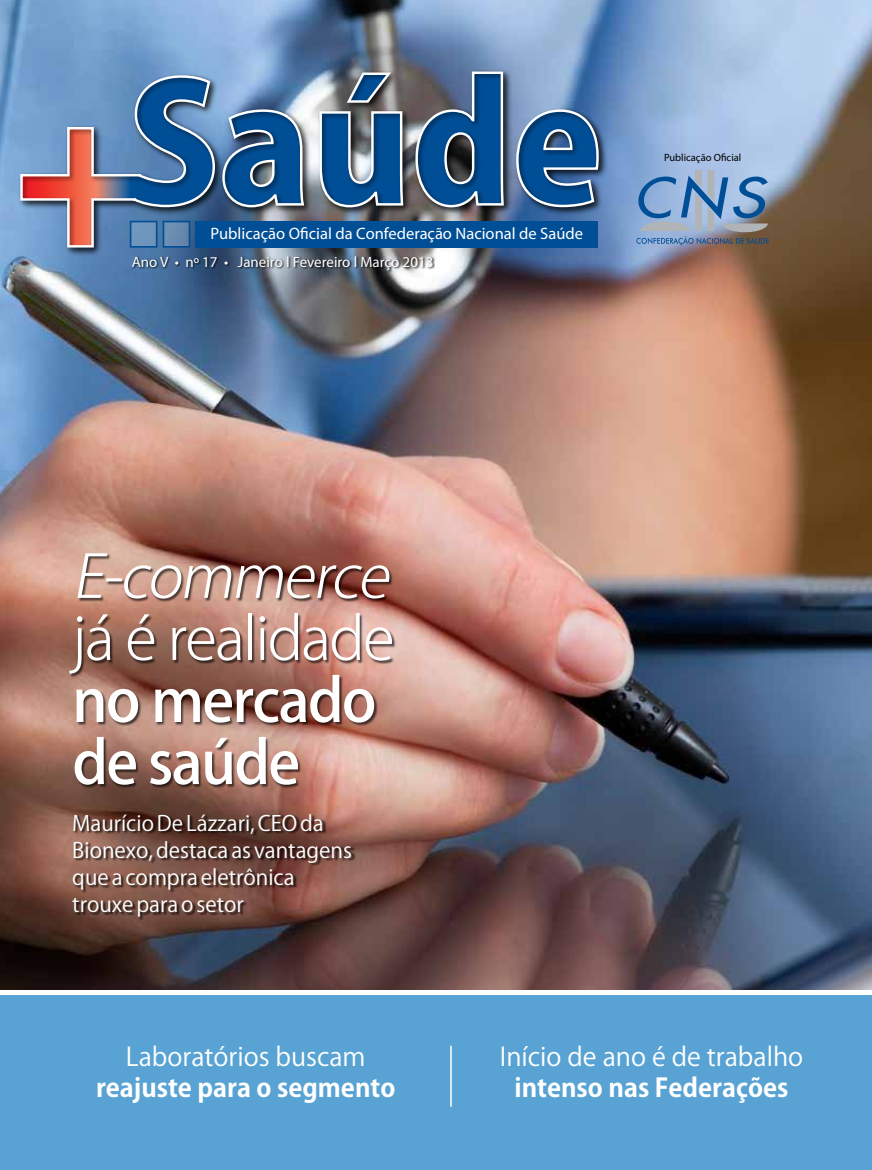
<style>
.page{position:relative;width:872px;height:1170px;background:#fff}
.page>*{position:absolute;margin:0;border:0;box-sizing:border-box;transform-origin:0 0}
.t1{font:500 58.8px/62.1px "Koz Go Pro";letter-spacing:-.03em;color:#fff}
.t2{font:300 58.8px "Koz Go Pro";letter-spacing:-.03em;color:#fff}
.t3{font:italic 300 58.8px "Koz Go Pro";color:#fff}
.t4{font:700 25.5px "Koz Go Pro";color:#fff}
.t5{font:25.5px "Koz Go Pro";color:#fff}
.t6{font:21px/27px "Koz Go Pro";color:#fff}
.t7{font:16.5px "Myriad Pro";color:#fff}
.t8{font:15px "Myriad Pro";color:#fff}
.t9{font:10.5px "Myriad Pro";color:#000}
</style>
<div class="page">
<img style="left:0;top:0;width:872px;height:990px">
<div style="left:0;top:990px;width:872px;height:179px;background:#58a3d3"></div>
<hr style="left:0;top:990px;width:872px;height:4px;background:#fff">
<hr style="left:450px;top:1045px;width:2px;height:61px;background:#fff">
<div style="left:131px;top:255px;width:304px;height:18px;background:#000;opacity:.9"></div>
<div style="left:18px;top:69px;width:587px;height:185px;background:#000;opacity:.6"></div>
<img style="left:19px;top:70px;width:581px;height:179px">
<div style="left:130px;top:221px;width:27px;height:26px;background:#7196be"></div>
<div style="left:163px;top:221px;width:27px;height:26px;background:#6a8bb0"></div>
<div style="left:130px;top:221px;width:27px;height:26px;border:2px solid #004e96"></div>
<div style="left:163px;top:221px;width:27px;height:26px;border:2px solid #004e96"></div>
<div style="left:70px;top:553px;width:326px;height:235px;background:#000;opacity:.65"></div>
<div style="left:73px;top:814px;width:282px;height:106px;background:#000;opacity:.8"></div>
<svg style="left:636px;top:170px;width:133px;height:75px;background:#7f9bbd"></svg>
<p class="t7" style="left:211px;top:223px;width:374px">Publicação Oficial da Confederação Nacional de Saúde</p>
<p class="t8" style="left:132px;top:253px;width:303px">Ano V • nº 17 • Janeiro l Fevereiro l Março 2013</p>
<p class="t9" style="left:664px;top:150px;width:79px">Publicação Oficial</p>
<h1 class="t3" style="left:72px;top:538px;width:331px">E-commerce</h1>
<h1 class="t2" style="left:72px;top:600px;width:324px">já é realidade</h1>
<h1 class="t1" style="left:72px;top:672px;width:306px">no mercado de saúde</h1>
<p class="t6" style="left:72px;top:809px;width:281px">Maurício De Lázzari, CEO da<br>Bionexo, destaca as vantagens que a compra eletrônica trouxe para o setor</p>
<p class="t5" style="left:126px;top:1040px;width:241px">Laboratórios buscam</p>
<p class="t4" style="left:96px;top:1070px;width:301px">reajuste para o segmento</p>
<p class="t5" style="left:500px;top:1040px;width:305px">Início de ano é de trabalho</p>
<p class="t4" style="left:514px;top:1070px;width:275px">intenso nas Federações</p>
</div>
